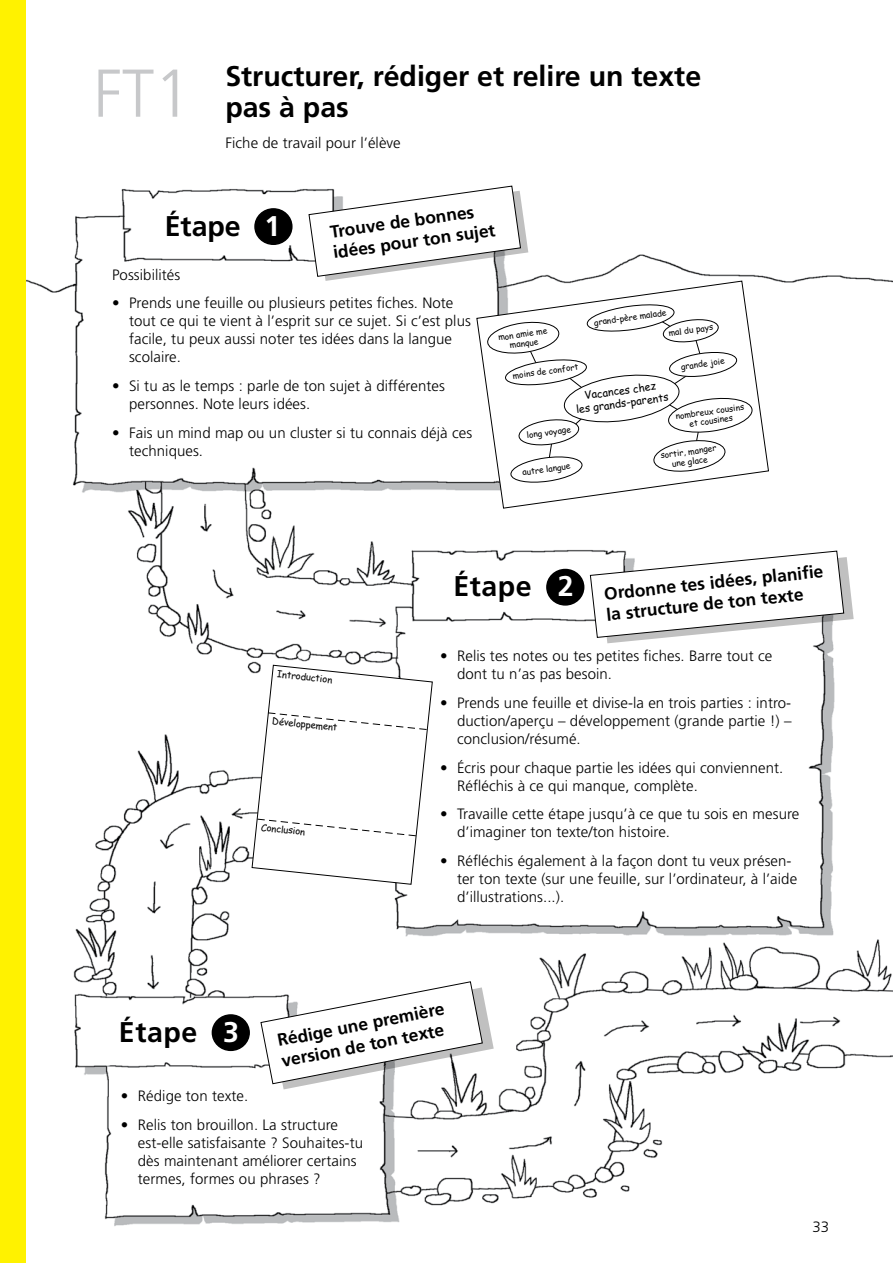
<style>
.page{position:relative;width:893px;height:1263px;background:#fff}
.page>*{position:absolute;margin:0;border:0;box-sizing:border-box;transform-origin:0 0}
.t1{font:300 67.5px "Frutiger";color:#c7c8ca;scale:.95 1}
.t2{font:700 28.5px/31.5px "Frutiger";color:#000}
.t3{font:700 17.4px/20.9px "Frutiger";color:#000}
.t4{font:300 15px/18px "Frutiger";letter-spacing:.005em;color:#000}
.t5{font:10.65px/12.9px "Comic Sans MS";color:#000;text-align:center}
.t6{font:9.45px "Comic Sans MS";color:#000}
.t7{font:8.4px/9.3px "Comic Sans MS";color:#000;text-align:center}
.s1{color:#fff}
</style>
<div class="page">
<img style="left:26px;top:189px;width:867px;height:1037px">
<svg style="left:260px;top:981px;width:234px;height:108px"></svg>
<svg style="left:590px;top:550px;width:264px;height:93px"></svg>
<svg style="left:308px;top:185px;width:220px;height:96px"></svg>
<svg style="left:252px;top:665px;width:181px;height:220px"></svg>
<div style="left:255px;top:209px;width:37px;height:35px;background:#000;border-radius:50%"></div>
<div style="left:254px;top:208px;width:39px;height:37px;border:2px solid #000;border-radius:50%"></div>
<div style="left:547px;top:569px;width:37px;height:36px;background:#000;border-radius:50%"></div>
<div style="left:546px;top:569px;width:38px;height:37px;border:2px solid #000;border-radius:50%"></div>
<div style="left:212px;top:1015px;width:37px;height:35px;background:#000;border-radius:50%"></div>
<div style="left:212px;top:1014px;width:38px;height:37px;border:2px solid #000;border-radius:50%"></div>
<svg style="left:476px;top:281px;width:293px;height:227px"></svg>
<svg style="left:487px;top:303px;width:266px;height:181px"></svg>
<div style="left:0;top:0;width:26px;height:1263px;background:#fff200"></div>
<h1 class="t1" style="left:94px;top:55px;width:105px">FT1</h1>
<h2 class="t2" style="left:225px;top:60px;width:477px">Structurer, rédiger et relire un texte pas à pas</h2>
<p class="t4" style="left:225px;top:133px;width:177px">Fiche de travail pour l’élève</p>
<h2 class="t2" style="left:165px;top:210px;width:117px">Étape <span class="s1">1</span></h2>
<p class="t3" style="left:329px;top:221px;width:165px;rotate:-8deg">Trouve de bonnes idées pour ton sujet</p>
<p class="t4" style="left:112px;top:265px;width:70px">Possibilités</p>
<p class="t4" style="left:129px;top:294px;width:343px;text-indent:-17px">• Prends une feuille ou plusieurs petites fiches. Note tout ce qui te vient à l’esprit sur ce sujet. Si c’est plus facile, tu peux aussi noter tes idées dans la langue scolaire.</p>
<p class="t4" style="left:129px;top:377px;width:317px;text-indent:-17px">• Si tu as le temps : parle de ton sujet à différentes personnes. Note leurs idées.</p>
<p class="t4" style="left:129px;top:423px;width:345px;text-indent:-17px">• Fais un mind map ou un cluster si tu connais déjà ces techniques.</p>
<p class="t7" style="left:498px;top:333px;width:51px;rotate:-8deg">mon amie me manque</p>
<p class="t7" style="left:512px;top:371px;width:68px;rotate:-8deg">moins de confort</p>
<p class="t7" style="left:593px;top:318px;width:74px;rotate:-8deg">grand-père malade</p>
<p class="t7" style="left:668px;top:328px;width:46px;rotate:-8deg">mal du pays</p>
<p class="t7" style="left:680px;top:362px;width:46px;rotate:-8deg">grande joie</p>
<p class="t5" style="left:573px;top:390px;width:95px;rotate:-8deg">Vacances chez<br>les grands-parents</p>
<p class="t7" style="left:675px;top:411px;width:70px;rotate:-8deg">nombreux cousins et cousines</p>
<p class="t7" style="left:526px;top:430px;width:46px;rotate:-8deg">long voyage</p>
<p class="t7" style="left:522px;top:467px;width:50px;rotate:-8deg">autre langue</p>
<p class="t7" style="left:660px;top:450px;width:58px;line-height:10.1px;rotate:-8deg">sortir, manger une glace</p>
<p class="t6" style="left:278px;top:667px;width:57px;rotate:6deg">Introduction</p>
<p class="t6" style="left:273px;top:714px;width:67px;rotate:6deg">Développement</p>
<p class="t6" style="left:262px;top:820px;width:46px;rotate:6deg">Conclusion</p>
<h2 class="t2" style="left:453px;top:570px;width:122px">Étape <span class="s1">2</span></h2>
<p class="t3" style="left:603px;top:583px;width:222px;rotate:-6deg">Ordonne tes idées, planifi e la structure de ton texte</p>
<p class="t4" style="left:457px;top:647px;width:317px;text-indent:-17px">• Relis tes notes ou tes petites fiches. Barre tout ce dont tu n’as pas besoin.</p>
<p class="t4" style="left:457px;top:694px;width:336px;text-align:justify;text-indent:-17px">• Prends une feuille et divise-la en trois parties : intro&shy;duction/aperçu – développement (grande partie !) – conclusion/résumé.</p>
<p class="t4" style="left:457px;top:758px;width:328px;text-indent:-17px">• Écris pour chaque partie les idées qui conviennent.<br>Réfléchis à ce qui manque, complète.</p>
<p class="t4" style="left:457px;top:805px;width:344px;text-indent:-17px">• Travaille cette étape jusqu’à ce que tu sois en mesure d’imaginer ton texte/ton histoire.</p>
<p class="t4" style="left:457px;top:852px;width:342px;text-indent:-17px">• Réfléchis également à la façon dont tu veux présen&shy;ter ton texte (sur une feuille, sur l’ordinateur, à l’aide d’illustrations...).</p>
<h2 class="t2" style="left:119px;top:1016px;width:122px">Étape <span class="s1">3</span></h2>
<p class="t3" style="left:276px;top:1030px;width:171px;rotate:-11deg">Rédige une première version de ton texte</p>
<p class="t4" style="left:121px;top:1087px;width:129px">• Rédige ton texte.</p>
<p class="t4" style="left:138px;top:1116px;width:227px;text-indent:-17px">• Relis ton brouillon. La structure est-elle satisfaisante ? Souhaites-tu dès maintenant améliorer certains termes, formes ou phrases ?</p>
<p class="t4" style="left:812px;top:1218px;width:18px">33</p>
</div>
